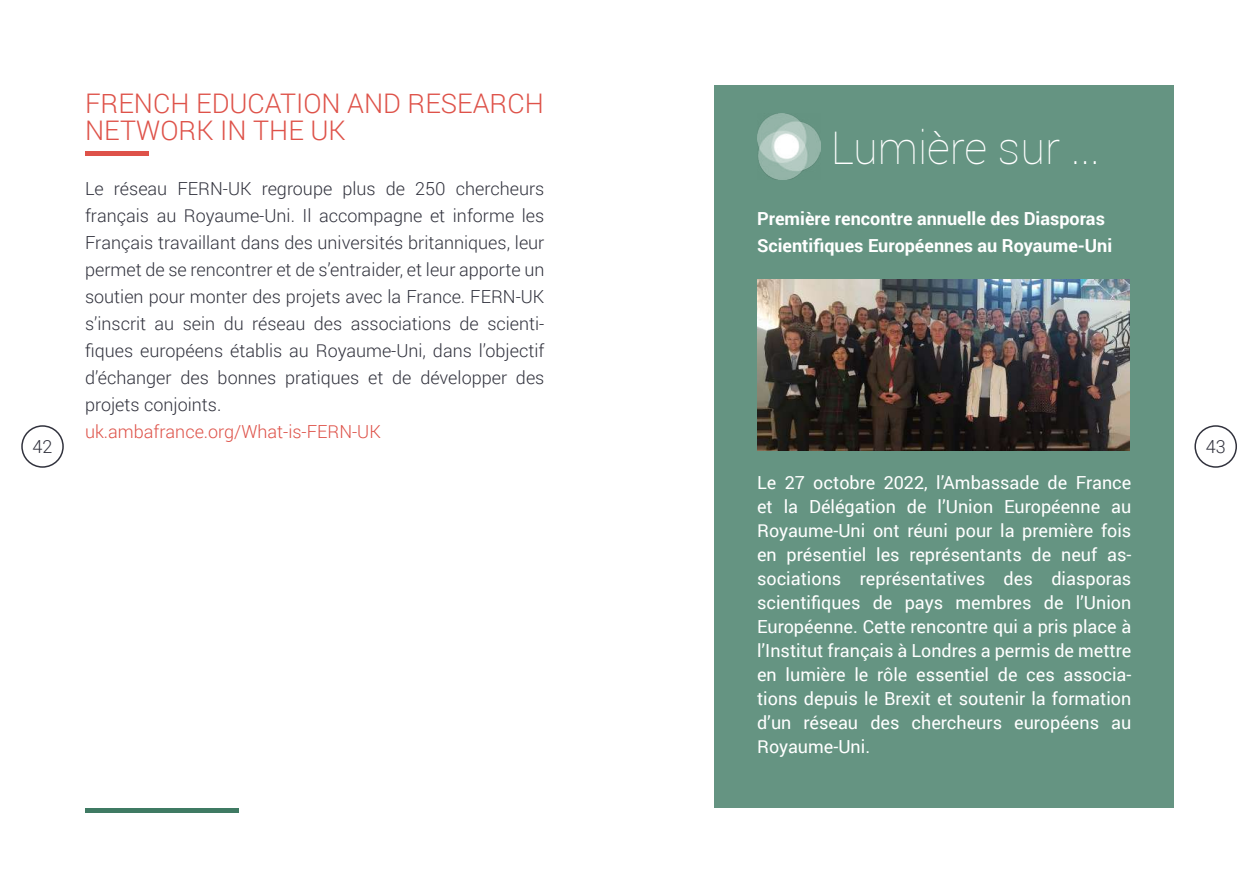
<style>
.page{position:relative;width:1259px;height:893px;background:#fff}
.page>*{position:absolute;margin:0;border:0;box-sizing:border-box;transform-origin:0 0}
.t1{font:100 45px "Roboto";color:#fff}
.t2{font:300 27px/27px "Roboto";color:#de5249}
.t3{font:18px/24px "Roboto";color:#fff;text-align:justify}
.t4{font:300 18px/27px "Roboto";color:#31323d;text-align:justify}
.t5{font:700 18px/27px "Roboto";color:#fff}
.t6{font:300 18px "Roboto";color:#de5249}
</style>
<div class="page">
<div style="left:21px;top:425px;width:43px;height:43px;border:2px solid #31323d;border-radius:50%"></div>
<div style="left:1194px;top:425px;width:43px;height:43px;border:2px solid #31323d;border-radius:50%"></div>
<div style="left:714px;top:85px;width:460px;height:723px;background:#659482"></div>
<img style="left:757px;top:279px;width:372px;height:171px">
<hr style="left:85px;top:808px;width:153px;height:4px;background:#3f7a63">
<hr style="left:85px;top:151px;width:64px;height:4px;background:#de5249">
<img style="left:757px;top:113px;width:63px;height:66px">
<h2 class="t2" style="left:85px;top:89px;width:460px">FRENCH EDUCATION AND RESEARCH<br>NETWORK IN THE UK</h2>
<h1 class="t1" style="left:831px;top:117px;width:270px">Lumière sur ...</h1>
<p class="t4" style="left:85px;top:175px;width:461px">Le réseau FERN-UK regroupe plus de 250 chercheurs français au Royaume-Uni. Il accompagne et informe les Français travaillant dans des universités britanniques, leur permet de se rencontrer et de s’entraider, et leur apporte un soutien pour monter des projets avec la France. FERN-UK s’inscrit au sein du réseau des associations de scienti&shy;fiques européens établis au Royaume-Uni, dans l’objectif d’échanger des bonnes pratiques et de développer des projets conjoints.</p>
<p class="t6" style="left:85px;top:419px;width:297px">uk.ambafrance.org/What-is-FERN-UK</p>
<p class="t5" style="left:757px;top:205px;width:357px">Première rencontre annuelle des Diasporas<br>Scientifiques Européennes au Royaume-Uni</p>
<p class="t4" style="left:33px;top:432px;width:21px">42</p>
<p class="t4" style="left:1205px;top:432px;width:21px">43</p>
<p class="t3" style="left:757px;top:470px;width:376px">Le 27 octobre 2022, l’Ambassade de France et la Délégation de l’Union Européenne au Royaume-Uni ont réuni pour la première fois en présentiel les représentants de neuf as&shy;sociations représentatives des diasporas scientifiques de pays membres de l’Union Européenne. Cette rencontre qui a pris place à l’Institut français à Londres a permis de mettre en lumière le rôle essentiel de ces associa&shy;tions depuis le Brexit et soutenir la formation d’un réseau des chercheurs européens au Royaume-Uni.</p>
</div>
